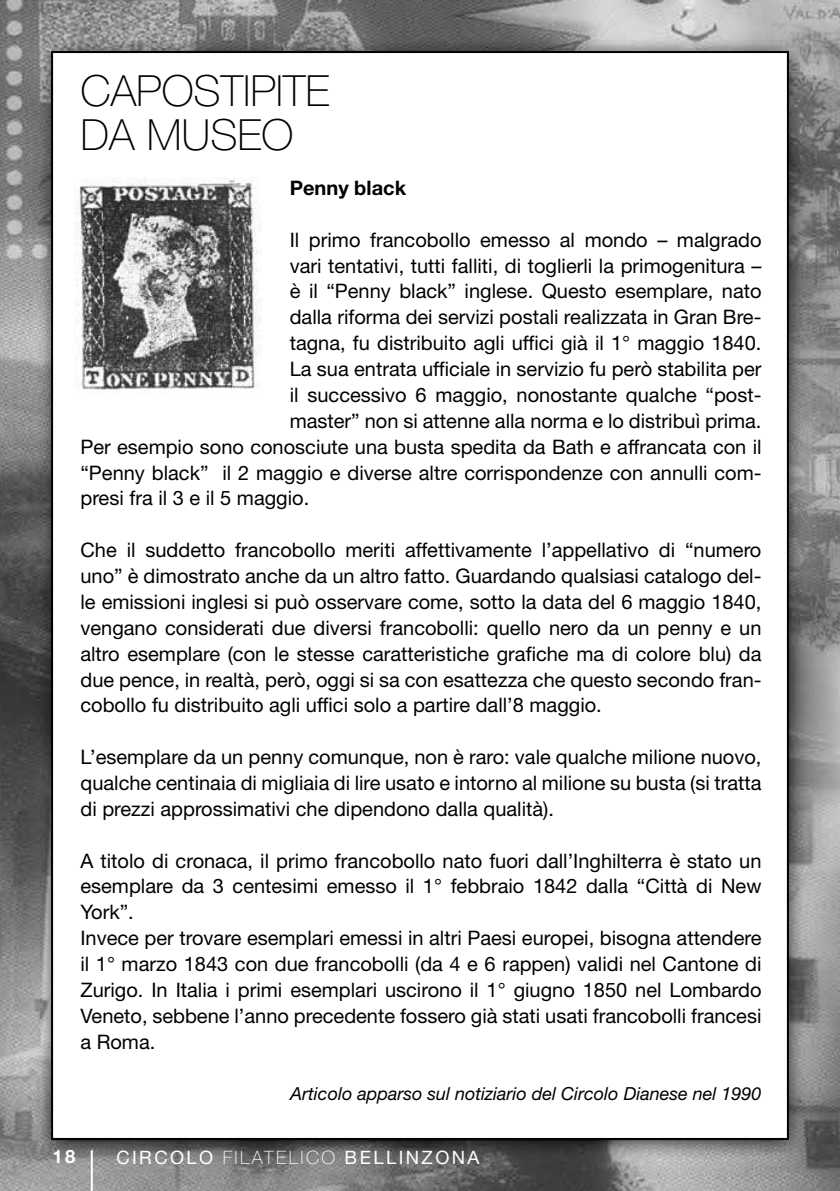
<style>
.page{position:relative;width:840px;height:1191px;background:#fff}
.page>*{position:absolute;margin:0;border:0;box-sizing:border-box;transform-origin:0 0}
.t1{font:100 43px/43.6px "Helvetica Neue LT Std";color:#000}
.t2{font:20px/25.8px "Helvetica Neue LT Std";color:#000;text-align:justify}
.t3{font:700 20px "Helvetica Neue LT Std";color:#000}
.t4{font:18.4px "Helvetica Neue LT Std";letter-spacing:.13em;color:#fff}
.t5{font:700 18.4px "Helvetica Neue LT Std";color:#fff}
.t6{font:italic 18px "Helvetica Neue LT Std";color:#000}
.s1{font-weight:100}
</style>
<div class="page">
<img style="left:0;top:0;width:839px;height:1191px">
<div style="left:52px;top:52px;width:735px;height:1087px;background:#fff"></div>
<hr style="left:91px;top:1150px;width:2px;height:41px;background:#fff">
<img style="left:74px;top:178px;width:184px;height:213px">
<h1 class="t1" style="left:80px;top:69px;width:250px">CAPOSTIPITE<br>DA MUSEO</h1>
<p class="t3" style="left:289px;top:175px;width:118px">Penny black</p>
<p class="t2" style="left:289px;top:226px;width:473px">Il primo francobollo emesso al mondo – malgrado</p>
<p class="t2" style="left:289px;top:252px;width:473px">vari tentativi, tutti falliti, di toglierli la primogenitura –</p>
<p class="t2" style="left:289px;top:278px;width:473px">è il “Penny black” inglese. Questo esemplare, nato</p>
<p class="t2" style="left:289px;top:304px;width:473px">dalla riforma dei servizi postali realizzata in Gran Bre-</p>
<p class="t2" style="left:289px;top:330px;width:473px">tagna, fu distribuito agli uffici già il 1° maggio 1840.</p>
<p class="t2" style="left:289px;top:356px;width:473px">La sua entrata ufficiale in servizio fu però stabilita per</p>
<p class="t2" style="left:289px;top:382px;width:473px">il successivo 6 maggio, nonostante qualche “post-</p>
<p class="t2" style="left:289px;top:407px;width:473px">master” non si attenne alla norma e lo distribuì prima.</p>
<p class="t2" style="left:80px;top:433px;width:682px">Per esempio sono conosciute una busta spedita da Bath e affrancata con il</p>
<p class="t2" style="left:80px;top:459px;width:682px">“Penny black” il 2 maggio e diverse altre corrispondenze con annulli com-</p>
<p class="t2" style="left:80px;top:485px;width:230px">presi fra il 3 e il 5 maggio.</p>
<p class="t2" style="left:80px;top:537px;width:682px">Che il suddetto francobollo meriti affettivamente l’appellativo di “numero uno” è dimostrato anche da un altro fatto. Guardando qualsiasi catalogo del&shy;le emissioni inglesi si può osservare come, sotto la data del 6 maggio 1840, vengano considerati due diversi francobolli: quello nero da un penny e un altro esemplare (con le stesse caratteristiche grafiche ma di colore blu) da due pence, in realtà, però, oggi si sa con esattezza che questo secondo fran&shy;cobollo fu distribuito agli uffici solo a partire dall’8 maggio.</p>
<p class="t2" style="left:80px;top:744px;width:682px">L’esemplare da un penny comunque, non è raro: vale qualche milione nuovo, qualche centinaia di migliaia di lire usato e intorno al milione su busta (si tratta di prezzi approssimativi che dipendono dalla qualità).</p>
<p class="t2" style="left:80px;top:847px;width:682px;text-align:left">A titolo di cronaca, il primo francobollo nato fuori dall’Inghilterra è stato un esemplare da 3 centesimi emesso il 1° febbraio 1842 dalla “Città di New York”.<br>Invece per trovare esemplari emessi in altri Paesi europei, bisogna attendere il 1° marzo 1843 con due francobolli (da 4 e 6 rappen) validi nel Cantone di Zurigo. In Italia i primi esemplari uscirono il 1° giugno 1850 nel Lombardo Veneto, sebbene l’anno precedente fossero già stati usati francobolli francesi a Roma.</p>
<p class="t6" style="left:290px;top:1083px;width:472px">Articolo apparso sul notiziario del Circolo Dianese nel 1990</p>
<p class="t5" style="left:52px;top:1145px;width:24px">18</p>
<p class="t4" style="left:116px;top:1146px;width:364px">CIRCOLO <span class="s1">FILATELICO</span> BELLINZONA</p>
</div>
